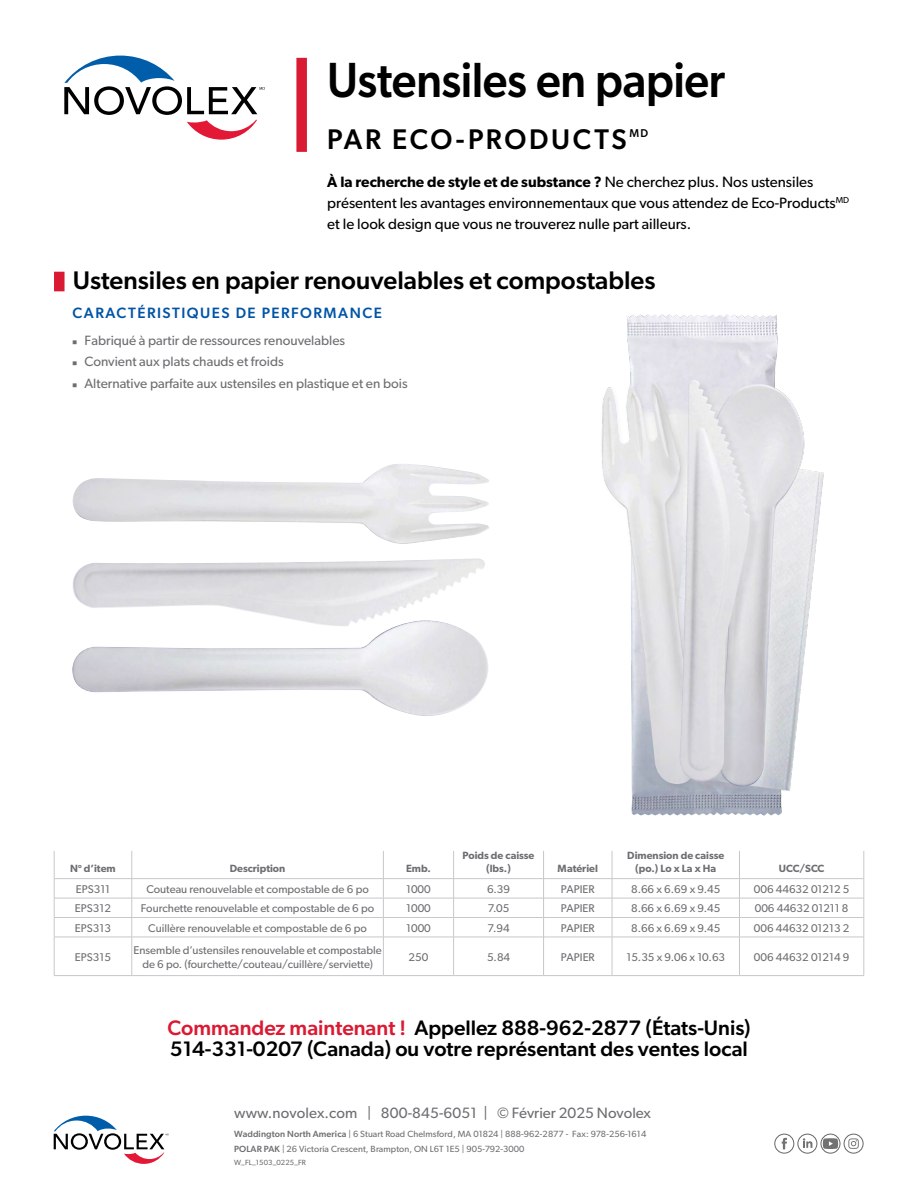
<style>
.page{position:relative;width:918px;height:1188px;background:#fff}
.page>*{position:absolute;margin:0;border:0;box-sizing:border-box;transform-origin:0 0}
.t1{font:500 49.5px "Gibson";letter-spacing:-.01em;color:#000;scale:.92 1}
.t2{font:500 28.5px "Gibson";letter-spacing:.095em;color:#000}
.t3{font:500 25.5px "Gibson";color:#000}
.t4{font:500 21px/21px "Gibson";color:#000}
.t5{font:15px/21px "Gibson";color:#000}
.t6{font:15px "Gibson";letter-spacing:.005em;color:#6d6e71}
.t7{font:500 15px "Gibson";letter-spacing:.1em;color:#0054a6}
.t8{font:13.5px/21.8px "Gibson";color:#6d6e71}
.t9{font:500 11.4px "Gibson";color:#000}
.t10{font:11.25px/13.5px "Gibson";color:#6d6e71;text-align:center}
.t11{font:600 10.5px/12.6px "Gibson";color:#6d6e71;text-align:center}
.t12{font:9px/15px "Gibson";letter-spacing:.01em;color:#6d6e71}
.t13{font:7.5px "Gibson";letter-spacing:.01em;color:#6d6e71}
.s1{font-weight:600}
.s2{color:#da1a32}
.s3{font-weight:500}
</style>
<div class="page">
<div style="left:54px;top:272px;width:11px;height:19px;background:#da1a32"></div>
<hr style="left:544px;top:898px;width:68px;height:1px;background:#c7c8ca">
<hr style="left:544px;top:917px;width:68px;height:1px;background:#c7c8ca">
<hr style="left:544px;top:937px;width:68px;height:1px;background:#c7c8ca">
<hr style="left:544px;top:975px;width:68px;height:1px;background:#c7c8ca">
<hr style="left:454px;top:878px;width:90px;height:1px;background:#c7c8ca">
<hr style="left:454px;top:898px;width:89px;height:1px;background:#c7c8ca">
<hr style="left:454px;top:917px;width:89px;height:1px;background:#c7c8ca">
<hr style="left:454px;top:937px;width:89px;height:1px;background:#c7c8ca">
<hr style="left:739px;top:937px;width:125px;height:1px;background:#c7c8ca">
<hr style="left:454px;top:975px;width:90px;height:1px;background:#c7c8ca">
<hr style="left:739px;top:975px;width:125px;height:1px;background:#c7c8ca">
<hr style="left:132px;top:878px;width:251px;height:1px;background:#c7c8ca">
<hr style="left:383px;top:878px;width:71px;height:1px;background:#c7c8ca">
<hr style="left:612px;top:878px;width:127px;height:1px;background:#c7c8ca">
<hr style="left:132px;top:898px;width:251px;height:1px;background:#c7c8ca">
<hr style="left:383px;top:898px;width:71px;height:1px;background:#c7c8ca">
<hr style="left:612px;top:898px;width:127px;height:1px;background:#c7c8ca">
<hr style="left:132px;top:917px;width:251px;height:1px;background:#c7c8ca">
<hr style="left:383px;top:917px;width:71px;height:1px;background:#c7c8ca">
<svg style="left:383px;top:851px;width:1px;height:86px"></svg>
<hr style="left:612px;top:917px;width:127px;height:1px;background:#c7c8ca">
<hr style="left:132px;top:937px;width:251px;height:1px;background:#c7c8ca">
<hr style="left:383px;top:937px;width:71px;height:1px;background:#c7c8ca">
<hr style="left:383px;top:937px;width:1px;height:38px;background:#c7c8ca">
<hr style="left:612px;top:937px;width:127px;height:1px;background:#c7c8ca">
<hr style="left:132px;top:975px;width:251px;height:1px;background:#c7c8ca">
<hr style="left:383px;top:975px;width:71px;height:1px;background:#c7c8ca">
<hr style="left:612px;top:975px;width:127px;height:1px;background:#c7c8ca">
<hr style="left:612px;top:937px;width:1px;height:38px;background:#c7c8ca">
<hr style="left:739px;top:937px;width:1px;height:38px;background:#c7c8ca">
<hr style="left:864px;top:937px;width:1px;height:38px;background:#c7c8ca">
<svg style="left:612px;top:851px;width:1px;height:86px"></svg>
<hr style="left:453px;top:937px;width:1px;height:38px;background:#c7c8ca">
<svg style="left:453px;top:851px;width:1px;height:86px"></svg>
<hr style="left:54px;top:878px;width:78px;height:1px;background:#c7c8ca">
<hr style="left:54px;top:898px;width:78px;height:1px;background:#c7c8ca">
<hr style="left:54px;top:917px;width:78px;height:1px;background:#c7c8ca">
<svg style="left:132px;top:851px;width:1px;height:86px"></svg>
<hr style="left:54px;top:937px;width:78px;height:1px;background:#c7c8ca">
<hr style="left:132px;top:937px;width:1px;height:38px;background:#c7c8ca">
<hr style="left:54px;top:975px;width:78px;height:1px;background:#c7c8ca">
<hr style="left:739px;top:878px;width:125px;height:1px;background:#c7c8ca">
<hr style="left:739px;top:898px;width:125px;height:1px;background:#c7c8ca">
<svg style="left:543px;top:851px;width:1px;height:86px"></svg>
<hr style="left:739px;top:917px;width:125px;height:1px;background:#c7c8ca">
<svg style="left:739px;top:851px;width:1px;height:86px"></svg>
<hr style="left:543px;top:937px;width:1px;height:38px;background:#c7c8ca">
<svg style="left:54px;top:851px;width:1px;height:86px"></svg>
<hr style="left:54px;top:937px;width:1px;height:38px;background:#c7c8ca">
<hr style="left:544px;top:878px;width:68px;height:1px;background:#c7c8ca">
<svg style="left:864px;top:851px;width:1px;height:86px"></svg>
<svg style="left:54px;top:1116px;width:115px;height:48px"></svg>
<div style="left:296px;top:58px;width:11px;height:94px;background:#da1a32"></div>
<svg style="left:64px;top:56px;width:201px;height:84px"></svg>
<img style="left:601px;top:314px;width:223px;height:502px">
<img style="left:72px;top:464px;width:417px;height:80px">
<img style="left:72px;top:620px;width:416px;height:96px">
<div style="left:821px;top:1134px;width:19px;height:20px;border:1px solid #666;border-radius:10px"></div>
<svg style="left:823px;top:1138px;width:15px;height:11px"></svg>
<div style="left:798px;top:1134px;width:19px;height:20px;border:1px solid #666;border-radius:10px"></div>
<svg style="left:803px;top:1138px;width:9px;height:10px"></svg>
<div style="left:774px;top:1134px;width:20px;height:20px;border:1px solid #666;border-radius:50%"></div>
<svg style="left:782px;top:1138px;width:5px;height:11px"></svg>
<div style="left:844px;top:1134px;width:19px;height:20px;border:1px solid #666;border-radius:50%"></div>
<svg style="left:848px;top:1138px;width:11px;height:11px"></svg>
<h1 class="t1" style="left:327px;top:50px;width:434px">Ustensiles en papier</h1>
<h2 class="t2" style="left:327px;top:122px;width:301px">PAR ECO-PRODUCTS</h2>
<p class="t9" style="left:629px;top:126px;width:20px">MD</p>
<h3 class="t5" style="left:327px;top:171px;width:523px"><span class="s1">À la recherche de style et de substance ?</span> Ne cherchez plus. Nos ustensiles présentent les avantages environnementaux que vous attendez de Eco-Products<sup>MD </sup>et le look design que vous ne trouverez nulle part ailleurs.</h3>
<h3 class="t3" style="left:73px;top:265px;width:584px">Ustensiles en papier renouvelables et compostables</h3>
<h3 class="t7" style="left:72px;top:304px;width:311px">CARACTÉRISTIQUES DE PERFORMANCE</h3>
<p class="t8" style="left:71px;top:329px;width:338px">◾ Fabriqué à partir de ressources renouvelables<br>◾ Convient aux plats chauds et froids<br>◾ Alternative parfaite aux ustensiles en plastique et en bois</p>
<p class="t11" style="left:70px;top:862px;width:47px">N<sup>o</sup> d’item</p>
<p class="t11" style="left:230px;top:862px;width:57px">Description</p>
<p class="t11" style="left:406px;top:862px;width:26px">Emb.</p>
<p class="t11" style="left:463px;top:849px;width:73px">Poids de caisse (lbs.)</p>
<p class="t11" style="left:558px;top:862px;width:42px">Matériel</p>
<p class="t11" style="left:627px;top:849px;width:99px">Dimension de caisse (po.) Lo x La x Ha</p>
<p class="t11" style="left:779px;top:862px;width:47px">UCC/SCC</p>
<p class="t10" style="left:76px;top:882px;width:36px">EPS311</p>
<p class="t10" style="left:146px;top:882px;width:224px">Couteau renouvelable et compostable de 6 po</p>
<p class="t10" style="left:406px;top:882px;width:26px">1000</p>
<p class="t10" style="left:487px;top:882px;width:25px">6.39</p>
<p class="t10" style="left:561px;top:882px;width:35px">PAPIER</p>
<p class="t10" style="left:631px;top:882px;width:91px">8.66 x 6.69 x 9.45</p>
<p class="t10" style="left:754px;top:882px;width:97px">006 44632 01212 5</p>
<p class="t10" style="left:75px;top:901px;width:38px">EPS312</p>
<p class="t10" style="left:141px;top:901px;width:235px">Fourchette renouvelable et compostable de 6 po</p>
<p class="t10" style="left:406px;top:901px;width:26px">1000</p>
<p class="t10" style="left:488px;top:901px;width:23px">7.05</p>
<p class="t10" style="left:561px;top:901px;width:35px">PAPIER</p>
<p class="t10" style="left:631px;top:901px;width:91px">8.66 x 6.69 x 9.45</p>
<p class="t10" style="left:755px;top:901px;width:95px">006 44632 01211 8</p>
<p class="t10" style="left:75px;top:921px;width:38px">EPS313</p>
<p class="t10" style="left:148px;top:921px;width:220px">Cuillère renouvelable et compostable de 6 po</p>
<p class="t10" style="left:406px;top:921px;width:26px">1000</p>
<p class="t10" style="left:488px;top:921px;width:24px">7.94</p>
<p class="t10" style="left:561px;top:921px;width:35px">PAPIER</p>
<p class="t10" style="left:631px;top:921px;width:91px">8.66 x 6.69 x 9.45</p>
<p class="t10" style="left:754px;top:921px;width:97px">006 44632 01213 2</p>
<p class="t10" style="left:75px;top:950px;width:38px">EPS315</p>
<p class="t10" style="left:133px;top:943px;width:250px">Ensemble d’ustensiles renouvelable et compostable de 6 po. (fourchette/couteau/cuillère/serviette)</p>
<p class="t10" style="left:409px;top:950px;width:21px">250</p>
<p class="t10" style="left:487px;top:950px;width:25px">5.84</p>
<p class="t10" style="left:561px;top:950px;width:35px">PAPIER</p>
<p class="t10" style="left:626px;top:950px;width:100px">15.35 x 9.06 x 10.63</p>
<p class="t10" style="left:754px;top:950px;width:97px">006 44632 01214 9</p>
<h3 class="t4" style="left:167px;top:1017px;width:585px"><span class="s2">Commandez maintenant !</span> Appellez 888-962-2877 (États-Unis)<br>514-331-0207 (Canada) ou votre représentant des ventes local</h3>
<h3 class="t6" style="left:234px;top:1104px;width:418px">www.novolex.com | 800-845-6051 | © Février 2025 Novolex</h3>
<p class="t12" style="left:234px;top:1126px;width:414px"><span class="s3">Waddington North America</span> | 6 Stuart Road Chelmsford, MA 01824 | 888-962-2877 - Fax: 978-256-1614<br><span class="s3">POLAR PAK</span> | 26 Victoria Crescent, Brampton, ON L6T 1E5 | 905-792-3000</p>
<p class="t13" style="left:234px;top:1158px;width:73px">W_FL_1503_0225_FR</p>
</div>
